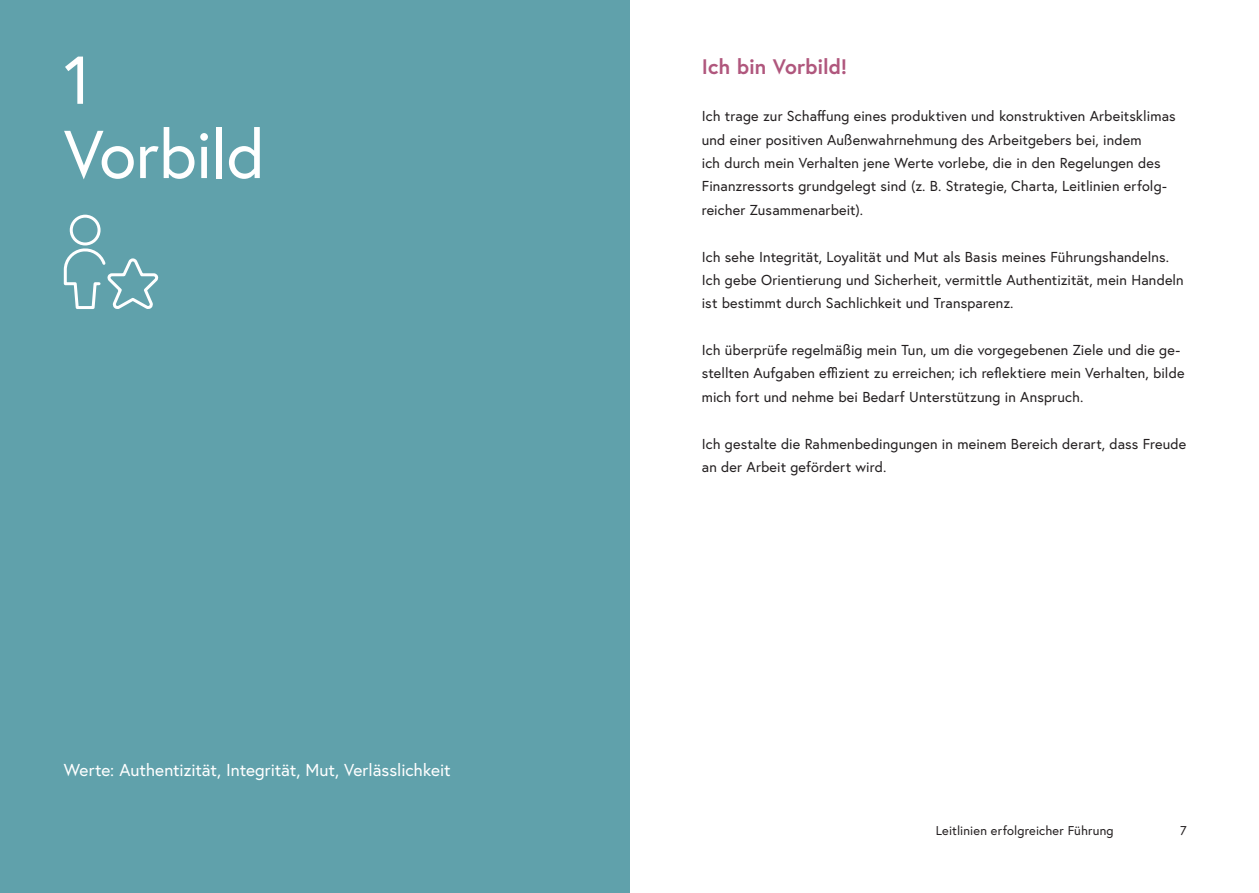
<style>
.page{position:relative;width:1259px;height:893px;background:#fff}
.page>*{position:absolute;margin:0;border:0;box-sizing:border-box;transform-origin:0 0}
.t1{font:67.5px/74.2px "Europa Austria";letter-spacing:-.01em;color:#fff}
.t2{font:700 21px "Europa Austria";color:#b0577d}
.t3{font:17.25px "Europa Austria";letter-spacing:-.005em;color:#fff}
.t4{font:14.4px/23.4px "Europa Austria";letter-spacing:.01em;color:#231f20}
.t5{font:12.75px "Europa Austria";letter-spacing:.015em;color:#231f20}
</style>
<div class="page">
<div style="left:0;top:0;width:629px;height:893px;background:#60a1ab"></div>
<svg style="left:63px;top:214px;width:96px;height:95px"></svg>
<h1 class="t1" style="left:64px;top:42px;width:203px">1<br>Vorbild</h1>
<h2 class="t2" style="left:702px;top:53px;width:147px">Ich bin Vorbild!</h2>
<p class="t4" style="left:702px;top:104px;width:475px">Ich trage zur Schaffung eines produktiven und konstruktiven Arbeitsklimas und einer positiven Außenwahrnehmung des Arbeitgebers bei, indem<br>ich durch mein Verhalten jene Werte vorlebe, die in den Regelungen des Finanzressorts grundgelegt sind (z. B. Strategie, Charta, Leitlinien erfolg&shy;reicher Zusammenarbeit).</p>
<p class="t4" style="left:702px;top:244px;width:483px">Ich sehe Integrität, Loyalität und Mut als Basis meines Führungshandelns.<br>Ich gebe Orientierung und Sicherheit, vermittle Authentizität, mein Handeln ist bestimmt durch Sachlichkeit und Transparenz.</p>
<p class="t4" style="left:702px;top:338px;width:484px">Ich überprüfe regelmäßig mein Tun, um die vorgegebenen Ziele und die ge&shy;stellten Aufgaben effizient zu erreichen; ich reflektiere mein Verhalten, bilde mich fort und nehme bei Bedarf Unterstützung in Anspruch.</p>
<p class="t4" style="left:702px;top:432px;width:486px">Ich gestalte die Rahmenbedingungen in meinem Bereich derart, dass Freude an der Arbeit gefördert wird.</p>
<p class="t3" style="left:64px;top:759px;width:388px">Werte: Authentizität, Integrität, Mut, Verlässlichkeit</p>
<p class="t5" style="left:936px;top:822px;width:179px">Leitlinien erfolgreicher Führung</p>
<p class="t5" style="left:1180px;top:822px;width:8px">7</p>
</div>
